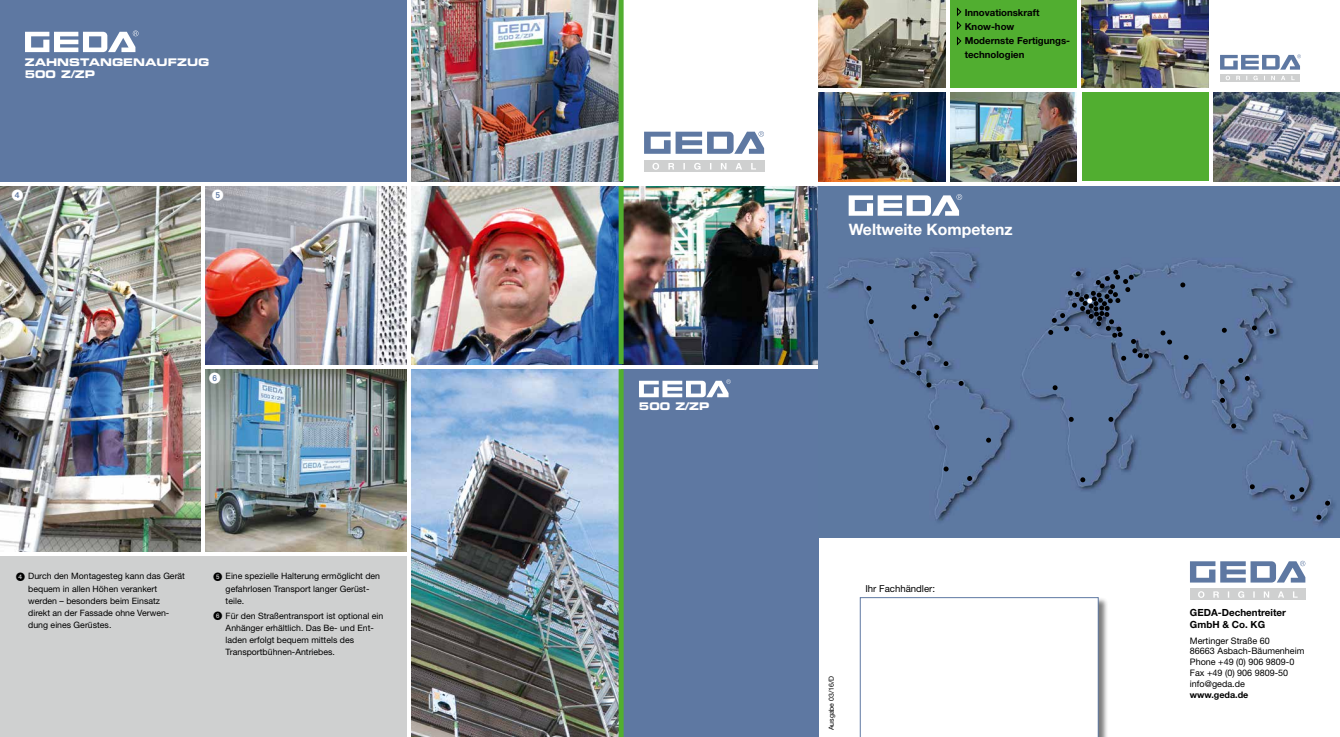
<style>
.page{position:relative;width:1340px;height:737px;background:#fff}
.page>*{position:absolute;margin:0;border:0;box-sizing:border-box;transform-origin:0 0}
.t1{font:700 15.75px "Helvetica Neue LT Std";color:#fff}
.t2{font:11.38px "European Pi One";color:#fff}
.t3{font:10.5px/12.6px "Eurostile LT Std Bold Ex 2";color:#fff}
.t4{font:700 9.8px/11.8px "Helvetica Neue LT Std";color:#000}
.t5{font:700 9.62px/14px "Helvetica Neue LT Std";color:#000}
.t6{font:9.62px "Helvetica Neue LT Std";color:#000}
.t7{font:9.01px/10.8px "Helvetica Neue LT Std";color:#000}
.t8{font:700 9.01px "Helvetica Neue LT Std";color:#000}
.t9{font:8.75px/12.2px "Helvetica Neue LT Std";color:#000}
.t10{font:7px "Helvetica Neue LT Std";color:#000}
.s1{font-family:"European Pi One"}
</style>
<div class="page">
<img style="left:412px;top:186px;width:407px;height:178px">
<img style="left:412px;top:369px;width:206px;height:368px">
<img style="left:412px;top:0;width:206px;height:181px">
<div style="left:622px;top:369px;width:197px;height:368px;background:#5e78a2"></div>
<div style="left:618px;top:0;width:5px;height:181px;background:#51ae30"></div>
<div style="left:618px;top:369px;width:5px;height:368px;background:#51ae30"></div>
<div style="left:618px;top:186px;width:5px;height:178px;background:#51ae30"></div>
<svg style="left:639px;top:379px;width:91px;height:18px"></svg>
<img style="left:819px;top:186px;width:520px;height:351px">
<svg style="left:866px;top:286px;width:5px;height:5px"></svg>
<svg style="left:1183px;top:355px;width:5px;height:5px"></svg>
<svg style="left:1219px;top:398px;width:5px;height:5px"></svg>
<svg style="left:1219px;top:379px;width:5px;height:5px"></svg>
<svg style="left:1268px;top:329px;width:5px;height:5px"></svg>
<svg style="left:1251px;top:325px;width:5px;height:5px"></svg>
<svg style="left:1160px;top:330px;width:12px;height:14px"></svg>
<svg style="left:1231px;top:423px;width:5px;height:5px"></svg>
<svg style="left:1244px;top:376px;width:5px;height:5px"></svg>
<svg style="left:1249px;top:484px;width:5px;height:5px"></svg>
<svg style="left:1289px;top:487px;width:15px;height:12px"></svg>
<svg style="left:1324px;top:501px;width:5px;height:4px"></svg>
<svg style="left:1316px;top:515px;width:5px;height:4px"></svg>
<svg style="left:1238px;top:358px;width:5px;height:5px"></svg>
<svg style="left:1221px;top:328px;width:5px;height:5px"></svg>
<svg style="left:1080px;top:477px;width:5px;height:5px"></svg>
<svg style="left:1108px;top:417px;width:5px;height:5px"></svg>
<svg style="left:1068px;top:417px;width:5px;height:5px"></svg>
<svg style="left:1052px;top:385px;width:5px;height:5px"></svg>
<svg style="left:1180px;top:282px;width:5px;height:5px"></svg>
<svg style="left:1048px;top:270px;width:100px;height:91px;background:#51688b"></svg>
<svg style="left:924px;top:296px;width:5px;height:5px"></svg>
<svg style="left:933px;top:313px;width:5px;height:5px"></svg>
<svg style="left:911px;top:304px;width:5px;height:5px"></svg>
<svg style="left:868px;top:319px;width:5px;height:5px"></svg>
<svg style="left:927px;top:341px;width:5px;height:5px"></svg>
<svg style="left:943px;top:361px;width:5px;height:5px"></svg>
<svg style="left:913px;top:331px;width:5px;height:5px"></svg>
<svg style="left:900px;top:360px;width:5px;height:5px"></svg>
<svg style="left:916px;top:370px;width:5px;height:5px"></svg>
<svg style="left:926px;top:382px;width:5px;height:5px"></svg>
<svg style="left:958px;top:381px;width:5px;height:5px"></svg>
<svg style="left:934px;top:425px;width:5px;height:5px"></svg>
<svg style="left:986px;top:437px;width:5px;height:5px"></svg>
<svg style="left:967px;top:476px;width:5px;height:5px"></svg>
<svg style="left:943px;top:466px;width:5px;height:5px"></svg>
<svg style="left:848px;top:194px;width:114px;height:22px"></svg>
<div style="left:860px;top:597px;width:248px;height:140px;background:#000;opacity:.51"></div>
<svg style="left:859px;top:597px;width:239px;height:140px"></svg>
<div style="left:1189px;top:588px;width:116px;height:12px;background:#cfd0d0"></div>
<svg style="left:1190px;top:561px;width:115px;height:21px"></svg>
<svg style="left:1198px;top:591px;width:99px;height:7px"></svg>
<img style="left:819px;top:0;width:126px;height:88px">
<img style="left:950px;top:93px;width:126px;height:88px">
<img style="left:1081px;top:0;width:127px;height:88px">
<img style="left:819px;top:93px;width:126px;height:88px">
<div style="left:950px;top:0;width:126px;height:88px;background:#51ae30"></div>
<div style="left:1081px;top:93px;width:127px;height:88px;background:#51ae30"></div>
<svg style="left:957px;top:8px;width:4px;height:22px"></svg>
<svg style="left:957px;top:37px;width:4px;height:9px"></svg>
<div style="left:1219px;top:74px;width:80px;height:8px;background:#cfd0d0"></div>
<svg style="left:1220px;top:54px;width:80px;height:16px"></svg>
<svg style="left:1225px;top:76px;width:69px;height:4px"></svg>
<div style="left:0;top:0;width:407px;height:181px;background:#5e78a2"></div>
<img style="left:0;top:186px;width:201px;height:365px">
<img style="left:206px;top:186px;width:201px;height:178px">
<img style="left:206px;top:369px;width:201px;height:182px">
<div style="left:0;top:556px;width:407px;height:181px;background:#cfd0d0"></div>
<div style="left:214px;top:190px;width:9px;height:10px;background:#5e78a2;border-radius:50%"></div>
<div style="left:14px;top:190px;width:8px;height:10px;background:#5e78a2;border-radius:50%"></div>
<div style="left:211px;top:373px;width:8px;height:10px;background:#5e78a2;border-radius:50%"></div>
<svg style="left:25px;top:31px;width:113px;height:21px"></svg>
<div style="left:644px;top:160px;width:120px;height:12px;background:#cfd0d0"></div>
<svg style="left:644px;top:131px;width:120px;height:23px"></svg>
<svg style="left:652px;top:163px;width:104px;height:7px"></svg>
<img style="left:1213px;top:93px;width:126px;height:88px">
<p class="t3" style="left:25px;top:55px;width:186px">ZAHNSTANGENAUFZUG<br>500 Z/ZP</p>
<h2 class="t2" style="left:12px;top:189px;width:13px">4</h2>
<h2 class="t2" style="left:212px;top:189px;width:13px">5</h2>
<h2 class="t2" style="left:209px;top:372px;width:13px">6</h2>
<p class="t9" style="left:28px;top:570px;width:158px;text-indent:-12px"><span class="s1">4</span> Durch den Montagesteg kann das Gerät bequem in allen Höhen verankert werden – besonders beim Einsatz<br>direkt an der Fassade ohne Verwen&shy;dung eines Gerüstes.</p>
<p class="t9" style="left:226px;top:570px;width:156px;text-indent:-12px"><span class="s1">5</span> Eine spezielle Halterung ermöglicht den gefahrlosen Transport langer Gerüst&shy;teile.</p>
<p class="t9" style="left:226px;top:609px;width:159px;text-indent:-12px"><span class="s1">6</span> Für den Straßentransport ist optional ein Anhänger erhältlich. Das Be- und Ent&shy;laden erfolgt bequem mittels des Transportbühnen-Antriebes.</p>
<p class="t3" style="left:639px;top:399px;width:72px">500 Z/ZP</p>
<p class="t5" style="left:964px;top:5px;width:107px">Innovationskraft<br>Know-how<br>Modernste Fertigungs&shy;technologien</p>
<h1 class="t1" style="left:848px;top:219px;width:165px">Weltweite Kompetenz</h1>
<p class="t6" style="left:865px;top:582px;width:71px">Ihr Fachhändler:</p>
<p class="t10" style="left:827px;top:730px;width:56px;rotate:-90deg">Ausgabe 03/16/D</p>
<p class="t4" style="left:1189px;top:606px;width:97px">GEDA-Dechentreiter<br>GmbH &amp; Co. KG</p>
<p class="t7" style="left:1189px;top:635px;width:116px">Mertinger Straße 60<br>86663 Asbach-Bäumenheim<br>Phone +49 (0) 906 9809-0<br>Fax +49 (0) 906 9809-50 info@geda.de</p>
<p class="t8" style="left:1189px;top:688px;width:60px">www.geda.de</p>
</div>
